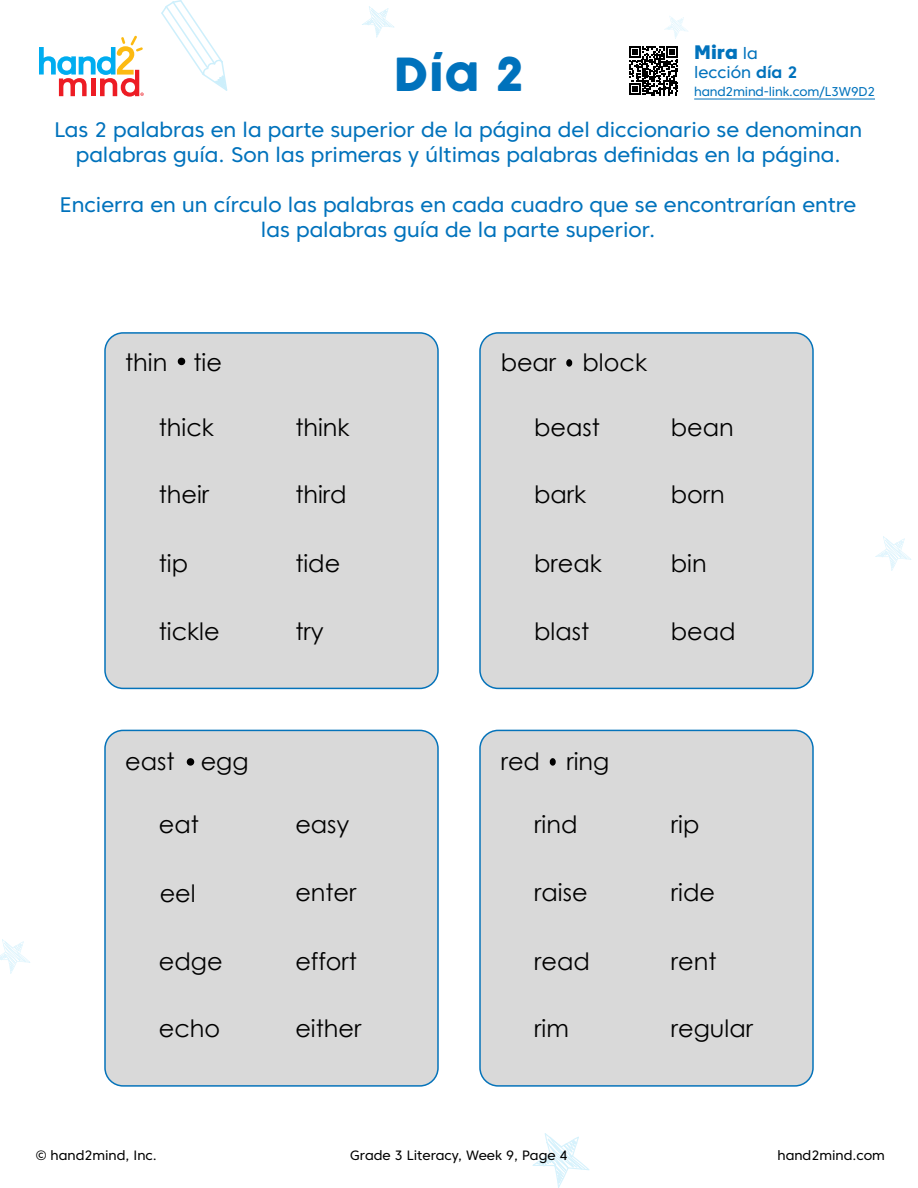
<style>
.page{position:relative;width:918px;height:1188px;background:#fff}
.page>*{position:absolute;margin:0;border:0;box-sizing:border-box;transform-origin:0 0}
.t1{font:45px "Cocogoose Pro";color:#0072bc}
.t2{font:24px "Century Gothic";color:#000}
.t3{font:21px/25.2px "Core Sans C 45";color:#0072bc;text-align:center}
.t4{font:800 19.5px "Core Sans C 85";color:#0072bc}
.t5{font:16.5px "Core Sans C 45";color:#0072bc}
.t6{font:13.5px "Core Sans C 45";color:#000}
.t7{font:12.75px "Core Sans C 45";letter-spacing:-.01em;color:#0072bc}
.s1{font-family:"Core Sans C 45";font-weight:400;font-size:16.5px}
.s2{font-family:"Core Sans C 65";font-weight:700}
</style>
<div class="page">
<svg style="left:362px;top:6px;width:32px;height:32px"></svg>
<svg style="left:161px;top:0;width:66px;height:91px"></svg>
<svg style="left:0;top:939px;width:30px;height:35px"></svg>
<svg style="left:875px;top:536px;width:36px;height:35px"></svg>
<svg style="left:532px;top:1133px;width:58px;height:55px"></svg>
<svg style="left:664px;top:16px;width:24px;height:23px"></svg>
<svg style="left:39px;top:36px;width:105px;height:61px"></svg>
<hr style="left:694px;top:99px;width:181px;height:1px;background:#0072bc">
<svg style="left:629px;top:46px;width:49px;height:49px"></svg>
<div style="left:105px;top:333px;width:333px;height:355px;background:#d9d9d9;border-radius:18px"></div>
<div style="left:104px;top:332px;width:335px;height:357px;border:2px solid #0573ba;border-radius:18px"></div>
<div style="left:178px;top:358px;width:7px;height:7px;border:2px solid #000;border-radius:50%"></div>
<div style="left:480px;top:333px;width:333px;height:355px;background:#d9d9d9;border-radius:18px"></div>
<div style="left:479px;top:332px;width:335px;height:357px;border:2px solid #0573ba;border-radius:18px"></div>
<div style="left:566px;top:359px;width:6px;height:8px;border:2px solid #000;border-radius:50%"></div>
<div style="left:105px;top:730px;width:333px;height:356px;background:#d9d9d9;border-radius:18px"></div>
<div style="left:104px;top:730px;width:335px;height:357px;border:2px solid #0573ba;border-radius:18px"></div>
<div style="left:187px;top:758px;width:7px;height:8px;border:2px solid #000;border-radius:50%"></div>
<div style="left:480px;top:730px;width:333px;height:356px;background:#d9d9d9;border-radius:18px"></div>
<div style="left:479px;top:730px;width:335px;height:357px;border:2px solid #0573ba;border-radius:18px"></div>
<div style="left:550px;top:758px;width:6px;height:8px;border:2px solid #000;border-radius:50%"></div>
<h1 class="t1" style="left:394px;top:44px;width:132px">Día 2</h1>
<p class="t4" style="left:694px;top:40px;width:65px">Mira <span class="s1">la</span></p>
<p class="t5" style="left:694px;top:62px;width:105px">lección <span class="s2">día 2</span></p>
<p class="t7" style="left:694px;top:84px;width:182px">hand2mind-link.com/L3W9D2</p>
<p class="t3" style="left:54px;top:117px;width:809px">Las 2 palabras en la parte superior de la página del diccionario se denominan palabras guía. Son las primeras y últimas palabras definidas en la página.</p>
<p class="t3" style="left:60px;top:192px;width:798px">Encierra en un círculo las palabras en cada cuadro que se encontrarían entre las palabras guía de la parte superior.</p>
<p class="t2" style="left:125px;top:346px;width:98px">thin tie</p>
<p class="t2" style="left:501px;top:346px;width:148px">bear block</p>
<p class="t2" style="left:159px;top:410px;width:57px">thick</p>
<p class="t2" style="left:295px;top:410px;width:56px">think</p>
<p class="t2" style="left:534px;top:410px;width:67px">beast</p>
<p class="t2" style="left:671px;top:410px;width:64px">bean</p>
<p class="t2" style="left:159px;top:478px;width:52px">their</p>
<p class="t2" style="left:295px;top:478px;width:53px">third</p>
<p class="t2" style="left:534px;top:478px;width:53px">bark</p>
<p class="t2" style="left:671px;top:478px;width:56px">born</p>
<p class="t2" style="left:159px;top:547px;width:31px">tip</p>
<p class="t2" style="left:295px;top:547px;width:47px">tide</p>
<p class="t2" style="left:534px;top:547px;width:69px">break</p>
<p class="t2" style="left:671px;top:547px;width:37px">bin</p>
<p class="t2" style="left:159px;top:614px;width:62px">tickle</p>
<p class="t2" style="left:295px;top:614px;width:30px">try</p>
<p class="t2" style="left:534px;top:614px;width:57px">blast</p>
<p class="t2" style="left:671px;top:614px;width:66px">bead</p>
<p class="t2" style="left:125px;top:745px;width:125px">east egg</p>
<p class="t2" style="left:501px;top:745px;width:110px">red ring</p>
<p class="t2" style="left:159px;top:808px;width:41px">eat</p>
<p class="t2" style="left:295px;top:808px;width:56px">easy</p>
<p class="t2" style="left:534px;top:808px;width:45px">rind</p>
<p class="t2" style="left:671px;top:808px;width:30px">rip</p>
<p class="t2" style="left:160px;top:876px;width:37px">eel</p>
<p class="t2" style="left:174px;top:875px;width:25px">ar</p>
<p class="t2" style="left:295px;top:875px;width:63px">enter</p>
<p class="t2" style="left:534px;top:875px;width:55px">raise</p>
<p class="t2" style="left:671px;top:875px;width:46px">ride</p>
<p class="t2" style="left:159px;top:944px;width:65px">edge</p>
<p class="t2" style="left:295px;top:944px;width:63px">effort</p>
<p class="t2" style="left:534px;top:944px;width:57px">read</p>
<p class="t2" style="left:671px;top:944px;width:47px">rent</p>
<p class="t2" style="left:159px;top:1012px;width:63px">echo</p>
<p class="t2" style="left:295px;top:1012px;width:67px">either</p>
<p class="t2" style="left:534px;top:1012px;width:36px">rim</p>
<p class="t2" style="left:671px;top:1012px;width:84px">regular</p>
<p class="t6" style="left:36px;top:1147px;width:123px">© hand2mind, Inc.</p>
<p class="t6" style="left:350px;top:1147px;width:219px">Grade 3 Literacy, Week 9, Page 4</p>
<p class="t6" style="left:778px;top:1147px;width:109px">hand2mind.com</p>
</div>
